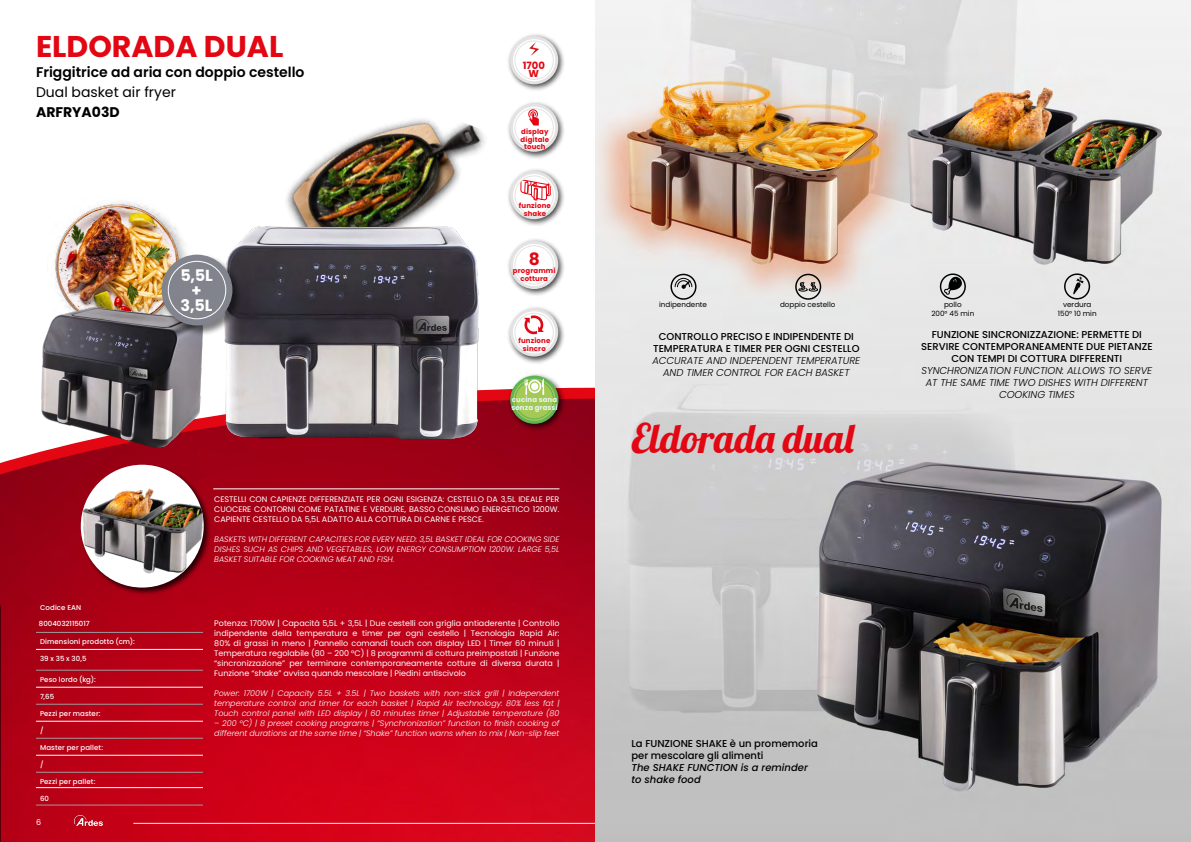
<style>
.page{position:relative;width:1191px;height:842px;background:#fff}
.page>*{position:absolute;margin:0;border:0;box-sizing:border-box;transform-origin:0 0}
.t1{font:40px "Lobster";color:#e30613}
.t2{font:700 30px "Poppins";color:#e30613}
.t3{font:700 17px "Poppins";color:#e30613}
.t4{font:700 16px/15px "Poppins";color:#fff;text-align:center}
.t5{font:600 14px "Poppins";color:#000}
.t6{font:14px "Poppins";color:#000}
.t7{font:700 14px "Poppins";color:#000}
.t8{font:500 10px/12px "Poppins";color:#000;text-align:center}
.t9{font:italic 300 10px/12px "Poppins";color:#000;text-align:center}
.t10{font:italic 500 10px/12px "Poppins";color:#000}
.t11{font:700 10px/8px "Poppins";color:#e30613;text-align:center}
.t12{font:8px/10px "Poppins";color:#fff;text-align:justify}
.t13{font:italic 300 8px/10px "Poppins";color:#fff;text-align:justify}
.t14{font:7.2px/8.6px "Poppins";color:#010202;text-align:center}
.t15{font:500 7px "Poppins";letter-spacing:.015em;color:#fff}
.t16{font:700 7px/8px "Poppins";letter-spacing:.02em;color:#e30613;text-align:center}
.t17{font:700 7px/8px "Poppins";letter-spacing:.015em;color:#e7f4f7}
</style>
<div class="page">
<img style="left:289px;top:119px;width:196px;height:72px">
<img style="left:55px;top:202px;width:131px;height:103px">
<div style="left:507px;top:238px;width:59px;height:59px;background:#000;opacity:.75"></div>
<svg style="left:511px;top:242px;width:46px;height:46px"></svg>
<div style="left:510px;top:241px;width:48px;height:48px;border:3px solid #e3e3e3;border-radius:50%"></div>
<div style="left:515px;top:246px;width:38px;height:38px;background:#fff;border-radius:50%"></div>
<div style="left:514px;top:245px;width:40px;height:40px;border:1px solid #e3e3e3;border-radius:50%"></div>
<div style="left:507px;top:33px;width:59px;height:59px;background:#000;opacity:.75"></div>
<svg style="left:511px;top:38px;width:46px;height:45px"></svg>
<div style="left:510px;top:36px;width:48px;height:48px;border:3px solid #e3e3e3;border-radius:50%"></div>
<div style="left:515px;top:41px;width:38px;height:38px;background:#fff;border-radius:50%"></div>
<div style="left:514px;top:41px;width:40px;height:39px;border:1px solid #e3e3e3;border-radius:50%"></div>
<svg style="left:529px;top:42px;width:10px;height:14px"></svg>
<div style="left:507px;top:168px;width:59px;height:59px;background:#000;opacity:.75"></div>
<svg style="left:511px;top:173px;width:46px;height:45px"></svg>
<div style="left:510px;top:171px;width:48px;height:48px;border:3px solid #e3e3e3;border-radius:50%"></div>
<div style="left:515px;top:176px;width:38px;height:38px;background:#fff;border-radius:50%"></div>
<svg style="left:521px;top:176px;width:29px;height:25px"></svg>
<div style="left:514px;top:175px;width:40px;height:40px;border:1px solid #e3e3e3;border-radius:50%"></div>
<svg style="left:0;top:388px;width:595px;height:454px;background:#ba041b"></svg>
<img style="left:220px;top:191px;width:265px;height:292px">
<img style="left:23px;top:305px;width:183px;height:158px">
<div style="left:507px;top:305px;width:59px;height:59px;background:#000;opacity:.75"></div>
<svg style="left:511px;top:310px;width:46px;height:45px"></svg>
<div style="left:510px;top:308px;width:48px;height:48px;border:3px solid #e3e3e3;border-radius:50%"></div>
<div style="left:515px;top:313px;width:38px;height:39px;background:#fff;border-radius:50%"></div>
<svg style="left:524px;top:315px;width:20px;height:20px"></svg>
<div style="left:514px;top:313px;width:40px;height:39px;border:1px solid #e3e3e3;border-radius:50%"></div>
<hr style="left:36px;top:632px;width:167px;height:1px;background:#9d9d9c">
<hr style="left:36px;top:670px;width:167px;height:1px;background:#9d9d9c">
<hr style="left:36px;top:704px;width:167px;height:1px;background:#9d9d9c">
<hr style="left:36px;top:738px;width:167px;height:1px;background:#9d9d9c">
<hr style="left:36px;top:772px;width:167px;height:1px;background:#9d9d9c">
<hr style="left:36px;top:804px;width:167px;height:1px;background:#9d9d9c">
<hr style="left:36px;top:649px;width:167px;height:1px;background:#fff">
<hr style="left:36px;top:687px;width:167px;height:1px;background:#fff">
<hr style="left:36px;top:721px;width:167px;height:1px;background:#fff">
<hr style="left:36px;top:755px;width:167px;height:1px;background:#fff">
<hr style="left:36px;top:787px;width:167px;height:1px;background:#fff">
<div style="left:507px;top:100px;width:59px;height:59px;background:#000;opacity:.75"></div>
<svg style="left:511px;top:105px;width:46px;height:45px"></svg>
<div style="left:510px;top:104px;width:48px;height:48px;border:3px solid #e3e3e3;border-radius:50%"></div>
<div style="left:515px;top:108px;width:38px;height:39px;background:#fff;border-radius:50%"></div>
<div style="left:514px;top:108px;width:40px;height:39px;border:1px solid #e3e3e3;border-radius:50%"></div>
<svg style="left:528px;top:109px;width:11px;height:17px"></svg>
<div style="left:160px;top:253px;width:82px;height:83px;background:#000;opacity:.5"></div>
<div style="left:162px;top:255px;width:70px;height:70px;background:#81848d;border-radius:50%"></div>
<div style="left:168px;top:261px;width:58px;height:58px;border:1px solid #fff;border-radius:50%"></div>
<div style="left:79px;top:463px;width:133px;height:133px;background:#000;opacity:.75"></div>
<img style="left:81px;top:472px;width:123px;height:116px">
<hr style="left:213px;top:488px;width:346px;height:1px;background:#fff">
<div style="left:507px;top:372px;width:59px;height:59px;background:#000;opacity:.75"></div>
<svg style="left:512px;top:377px;width:45px;height:45px"></svg>
<div style="left:510px;top:376px;width:48px;height:48px;border:3px solid #5fb454;border-radius:50%"></div>
<div style="left:515px;top:381px;width:38px;height:38px;background:#a4c954;border-radius:50%"></div>
<div style="left:514px;top:380px;width:40px;height:39px;border:1px solid #5fb454;border-radius:50%"></div>
<svg style="left:524px;top:378px;width:20px;height:17px"></svg>
<div style="left:531px;top:383px;width:7px;height:7px;background:#fff;border-radius:50%"></div>
<img style="left:595px;top:0;width:596px;height:842px">
<div style="left:670px;top:274px;width:26px;height:26px;border:1px solid #010202;border-radius:50%"></div>
<svg style="left:674px;top:278px;width:18px;height:11px"></svg>
<div style="left:795px;top:274px;width:26px;height:26px;border:1px solid #010202;border-radius:50%"></div>
<svg style="left:798px;top:282px;width:20px;height:10px"></svg>
<div style="left:939px;top:273px;width:27px;height:27px;border:1px solid #010202;border-radius:50%"></div>
<svg style="left:943px;top:277px;width:19px;height:18px"></svg>
<div style="left:1064px;top:273px;width:26px;height:26px;border:1px solid #010202;border-radius:50%"></div>
<svg style="left:1073px;top:276px;width:10px;height:19px"></svg>
<h2 class="t2" style="left:36px;top:29px;width:249px">ELDORADA DUAL</h2>
<h3 class="t5" style="left:36px;top:64px;width:270px">Friggitrice ad aria con doppio cestello</h3>
<h3 class="t6" style="left:36px;top:84px;width:141px">Dual basket air fryer</h3>
<h3 class="t7" style="left:36px;top:104px;width:85px">ARFRYA03D</h3>
<h3 class="t4" style="left:180px;top:268px;width:34px">5,5L +<br>3,5L</h3>
<p class="t11" style="left:523px;top:62px;width:24px">1700<br>W</p>
<p class="t16" style="left:520px;top:127px;width:30px;text-align:left">display digitale</p>
<p class="t16" style="left:524px;top:142px;width:23px">touch</p>
<p class="t16" style="left:519px;top:201px;width:33px">funzione shake</p>
<h3 class="t3" style="left:528px;top:249px;width:13px">8</h3>
<p class="t16" style="left:513px;top:266px;width:44px">programmi cottura</p>
<p class="t16" style="left:518px;top:337px;width:33px">funzione sincro</p>
<p class="t17" style="left:511px;top:396px;width:48px">cucina sana senza grassi</p>
<p class="t15" style="left:40px;top:603px;width:43px">Codice EAN</p>
<p class="t15" style="left:39px;top:619px;width:52px">8004032115017</p>
<p class="t15" style="left:40px;top:637px;width:96px">Dimensioni prodotto (cm):</p>
<p class="t15" style="left:40px;top:654px;width:48px">39 x 35 x 30,5</p>
<p class="t15" style="left:40px;top:675px;width:57px">Peso lordo (kg):</p>
<p class="t15" style="left:40px;top:692px;width:16px">7,65</p>
<p class="t15" style="left:40px;top:709px;width:62px">Pezzi per master:</p>
<p class="t15" style="left:40px;top:726px;width:5px">/</p>
<p class="t15" style="left:40px;top:743px;width:64px">Master per pallet:</p>
<p class="t15" style="left:40px;top:760px;width:5px">/</p>
<p class="t15" style="left:40px;top:777px;width:57px">Pezzi per pallet:</p>
<p class="t15" style="left:40px;top:794px;width:10px">60</p>
<p class="t12" style="left:36px;top:818px;width:7px">6</p>
<p class="t12" style="left:214px;top:495px;width:347px">CESTELLI CON CAPIENZE DIFFERENZIATE PER OGNI ESIGENZA: CESTELLO DA 3,5L IDEALE PER CUOCERE CONTORNI COME PATATINE E VERDURE, BASSO CONSUMO ENERGETICO 1200W.<br>CAPIENTE CESTELLO DA 5,5L ADATTO ALLA COTTURA DI CARNE E PESCE.</p>
<p class="t13" style="left:214px;top:535px;width:347px">BASKETS WITH DIFFERENT CAPACITIES FOR EVERY NEED: 3,5L BASKET IDEAL FOR COOKING SIDE DISHES SUCH AS CHIPS AND VEGETABLES, LOW ENERGY CONSUMPTION 1200W. LARGE 5,5L BASKET SUITABLE FOR COOKING MEAT AND FISH.</p>
<p class="t12" style="left:214px;top:619px;width:347px">Potenza: 1700W | Capacità 5,5L + 3,5L | Due cestelli con griglia antiaderente | Controllo indipendente della temperatura e timer per ogni cestello | Tecnologia Rapid Air:<br>80% di grassi in meno | Pannello comandi touch con display LED | Timer 60 minuti | Temperatura regolabile (80 – 200 °C) | 8 programmi di cottura preimpostati | Funzione “sincronizzazione” per terminare contemporaneamente cotture di diversa durata | Funzione “shake” avvisa quando mescolare | Piedini antiscivolo</p>
<p class="t13" style="left:214px;top:689px;width:347px">Power: 1700W | Capacity 5.5L + 3.5L | Two baskets with non-stick grill | Independent temperature control and timer for each basket | Rapid Air technology: 80% less fat | Touch control panel with LED display | 60 minutes timer | Adjustable temperature (80</p>
<p class="t13" style="left:214px;top:719px;width:347px">– 200 °C) | 8 preset cooking programs | “Synchronization” function to finish cooking of different durations at the same time | “Shake” function warns when to mix | Non-slip feet</p>
<p class="t14" style="left:659px;top:301px;width:49px">indipendente</p>
<p class="t14" style="left:780px;top:301px;width:57px">doppio cestello</p>
<p class="t14" style="left:931px;top:300px;width:44px">pollo<br>200° 45 min</p>
<p class="t14" style="left:1057px;top:300px;width:40px">verdura<br>150° 10 min</p>
<p class="t8" style="left:653px;top:330px;width:208px">CONTROLLO PRECISO E INDIPENDENTE DI<br>TEMPERATURA E TIMER PER OGNI CESTELLO</p>
<p class="t9" style="left:652px;top:354px;width:209px">ACCURATE AND INDEPENDENT TEMPERATURE<br>AND TIMER CONTROL FOR EACH BASKET</p>
<p class="t8" style="left:921px;top:329px;width:233px">FUNZIONE SINCRONIZZAZIONE: PERMETTE DI<br>SERVIRE CONTEMPORANEAMENTE DUE PIETANZE<br>CON TEMPI DI COTTURA DIFFERENTI</p>
<p class="t9" style="left:921px;top:365px;width:232px">SYNCHRONIZATION FUNCTION: ALLOWS TO SERVE<br>AT THE SAME TIME TWO DISHES WITH DIFFERENT<br>COOKING TIMES</p>
<h1 class="t1" style="left:631px;top:413px;width:226px">Eldorada dual</h1>
<p class="t8" style="left:631px;top:737px;width:188px;text-align:left">La FUNZIONE SHAKE è un promemoria per mescolare gli alimenti</p>
<p class="t10" style="left:631px;top:761px;width:178px">The SHAKE FUNCTION is a reminder to shake food</p>
</div>
